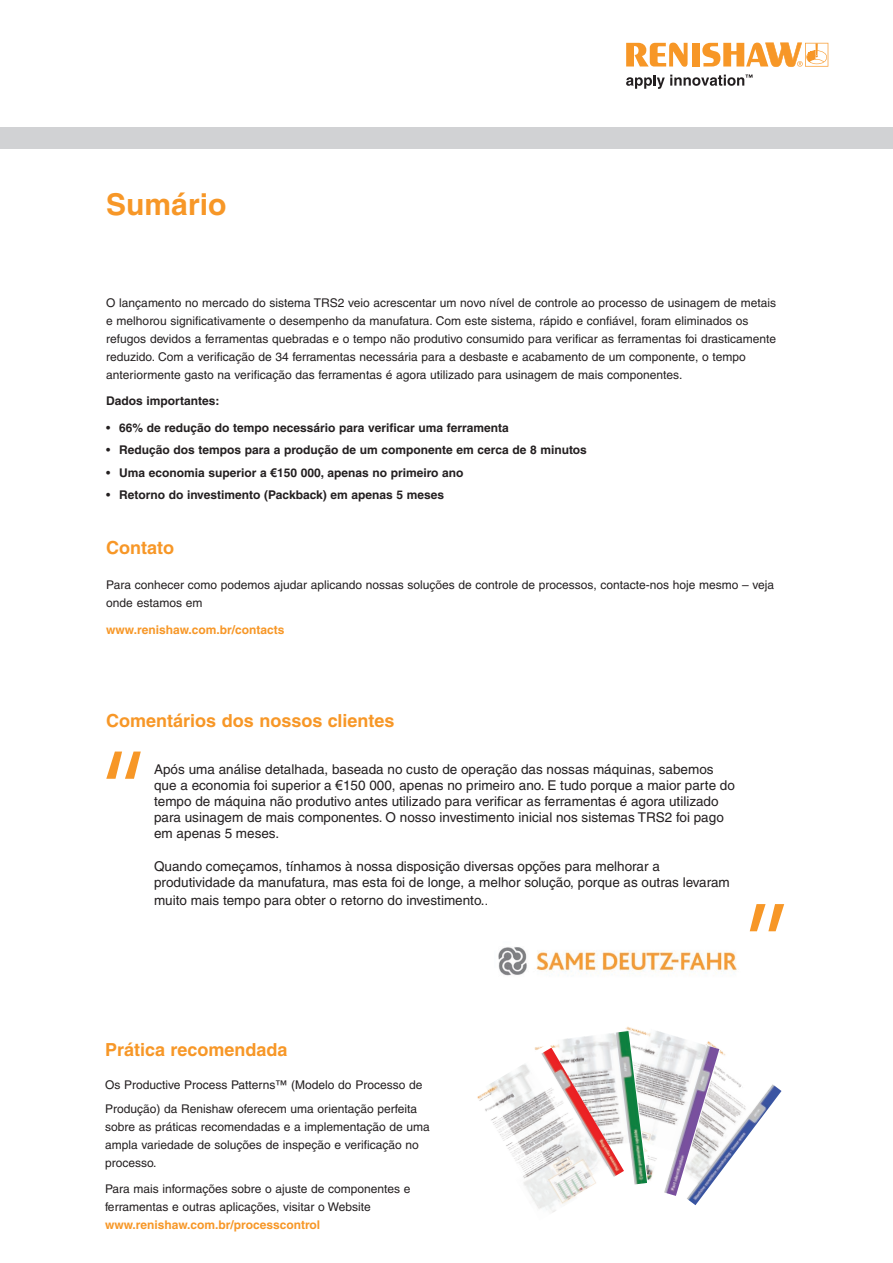
<style>
.page{position:relative;width:893px;height:1263px;background:#fff}
.page>*{position:absolute;margin:0;border:0;box-sizing:border-box;transform-origin:0 0}
.Inside_page_heading{font:700 30px "Helvetica";color:#f79727}
.Sub_heading{font:700 18px "Helvetica";color:#f79727}
.t1{font:13.5px/16.2px "Helvetica";color:#231f20}
.Sub_heading-2{font:12px/18px "Helvetica";color:#231f20}
.Sub_heading-3{font:700 12px "Helvetica";color:#231f20}
.Text{font:12px/18px "Helvetica";color:#231f20}
.Sub_heading-4{font:700 12px "Helvetica";color:#f79727}
.s1{font-weight:400}
.s2{font-family:"Arial"}
.s3{font-size:12px}
.s4{font-weight:700;color:#f79727}
</style>
<div class="page">
<div style="left:0;top:128px;width:893px;height:21px;background:#d1d2d4"></div>
<svg style="left:626px;top:43px;width:62px;height:24px"></svg>
<div style="left:692px;top:43px;width:8px;height:24px;background:#f79727"></div>
<svg style="left:702px;top:43px;width:126px;height:24px"></svg>
<svg style="left:626px;top:75px;width:126px;height:14px"></svg>
<hr style="left:892px;top:128px;width:1px;height:148px;background:#f79727">
<img style="left:498px;top:947px;width:239px;height:29px">
<svg style="left:535px;top:1026px;width:247px;height:179px"></svg>
<img style="left:477px;top:1048px;width:147px;height:165px">
<svg style="left:750px;top:904px;width:34px;height:27px"></svg>
<svg style="left:106px;top:751px;width:35px;height:28px"></svg>
<p class="Inside_page_heading" style="left:106px;top:186px;width:122px">Sumário</p>
<p class="Sub_heading-2" style="left:106px;top:294px;width:671px">O lançamento no mercado do sistema TRS2 veio acrescentar um novo nível de controle ao processo de usinagem de metais e melhorou significativamente o desempenho da manufatura. Com este sistema, rápido e confiável, foram eliminados os refugos devidos a ferramentas quebradas e o tempo não produtivo consumido para verificar as ferramentas foi drasticamente reduzido. Com a verificação de 34 ferramentas necessária para a desbaste e acabamento de um componente, o tempo anteriormente gasto na verificação das ferramentas é agora utilizado para usinagem de mais componentes.</p>
<p class="Sub_heading-3" style="left:106px;top:394px;width:115px">Dados importantes:</p>
<p class="Sub_heading-3" style="left:106px;top:420px;width:404px"><span class="s1">•</span> 66% de redução do tempo necessário para verificar uma ferramenta</p>
<p class="Sub_heading-3" style="left:106px;top:443px;width:482px"><span class="s1">•</span> Redução dos tempos para a produção de um componente em cerca de 8 minutos</p>
<p class="Sub_heading-3" style="left:106px;top:465px;width:359px"><span class="s1">•</span> Uma economia superior a <span class="s2">€</span>150 000, apenas no primeiro ano</p>
<p class="Sub_heading-3" style="left:106px;top:487px;width:339px"><span class="s1">•</span> Retorno do investimento (Packback) em apenas 5 meses</p>
<p class="Sub_heading" style="left:106px;top:536px;width:69px">Contato</p>
<p class="Sub_heading-2" style="left:106px;top:576px;width:669px">Para conhecer como podemos ajudar aplicando nossas soluções de controle de processos, contacte-nos hoje mesmo – veja onde estamos em</p>
<p class="Sub_heading-4" style="left:106px;top:622px;width:180px">www.renishaw.com.br/contacts</p>
<p class="Sub_heading" style="left:106px;top:710px;width:290px">Comentários dos nossos clientes</p>
<p class="t1" style="left:154px;top:761px;width:582px">Após uma análise detalhada, baseada no custo de operação das nossas máquinas, sabemos que a economia foi superior a <span class="s2">€</span>150 000, apenas no primeiro ano. E tudo porque a maior parte do tempo de máquina não produtivo antes utilizado para verificar as ferramentas é agora utilizado para usinagem de mais componentes. O nosso investimento inicial nos sistemas TRS2 foi pago em apenas 5 meses.</p>
<p class="t1" style="left:154px;top:858px;width:577px">Quando começamos, tínhamos à nossa disposição diversas opções para melhorar a produtividade da manufatura, mas esta foi de longe, a melhor solução, porque as outras levaram</p>
<p class="t1" style="left:154px;top:892px;width:335px">muito mais tempo para obter o retorno do investimento.<span class="s3">.</span></p>
<p class="Sub_heading" style="left:105px;top:1039px;width:184px">Prática recomendada</p>
<p class="Sub_heading-2" style="left:105px;top:1072px;width:319px;line-height:24px">Os Productive Process Patterns™ (Modelo do Processo de<br>Produção) da Renishaw oferecem uma orientação perfeita</p>
<p class="Sub_heading-2" style="left:105px;top:1117px;width:326px">sobre as práticas recomendadas e a implementação de uma ampla variedade de soluções de inspeção e verificação no processo.</p>
<p class="Text" style="left:105px;top:1180px;width:307px">Para mais informações sobre o ajuste de componentes e ferramentas e outras aplicações, visitar o Website <span class="s4">www.renishaw.com.br/processcontrol</span></p>
</div>
